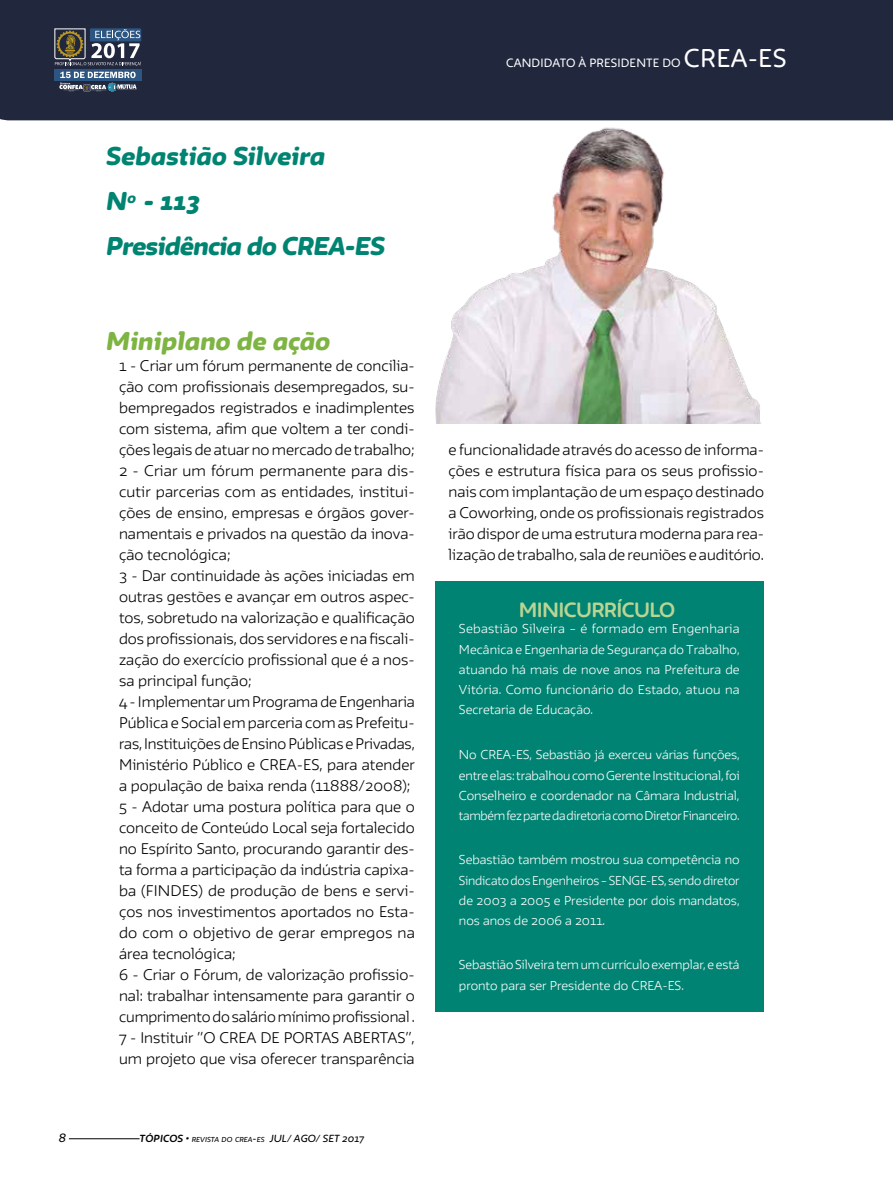
<style>
.page{position:relative;width:893px;height:1191px;background:#fff}
.page>*{position:absolute;margin:0;border:0;box-sizing:border-box;transform-origin:0 0}
.t1{font:italic 900 22.5px/45px "Irma Text Round";letter-spacing:-.015em;color:#008472}
.t2{font:italic 900 22.5px "Irma Text Round";color:#7eb442}
.t3{font:700 18px "Irma Text Round";letter-spacing:-.035em;color:#bad494}
.t4{font:300 13.5px/21px "Irma Text Round";color:#000}
.t5{font:300 11.25px/20.2px "Irma Text Round";color:#fff;text-align:justify}
.t6{font:10.5px "Irma Text Round";letter-spacing:.015em;color:#fff}
.t7{font:italic 500 10.5px "Irma Text Round";color:#000}
.t8{font:italic 500 9px "Irma Text Round";color:#000}
.t9{font:italic 500 6.3px "Irma Text Round";color:#000}
.s1{font-weight:700;font-size:9px}
.s2{font-size:9px}
.s3{font-size:22.5px}
</style>
<div class="page">
<img style="left:436px;top:120px;width:329px;height:303px">
<div style="left:436px;top:581px;width:328px;height:430px;background:#008372"></div>
<div style="left:0;top:0;width:893px;height:120px;background:#21273d"></div>
<div style="left:55px;top:69px;width:87px;height:11px;background:#2c5582"></div>
<svg style="left:45px;top:26px;width:96px;height:66px;background:#505b6c"></svg>
<hr style="left:69px;top:1138px;width:71px;height:1px;background:#000">
<h1 class="t1" style="left:106px;top:132px;width:280px">Sebastião Silveira<br>N<sup>o</sup> - 113<br>Presidência do CREA-ES</h1>
<h1 class="t2" style="left:106px;top:322px;width:226px">Miniplano de ação</h1>
<p class="t4" style="left:119px;top:353px;width:297px">1 - Criar um fórum permanente de concilia&shy;ção com profissionais desempregados, su&shy;bempregados registrados e inadimplentes com sistema, afim que voltem a ter condi&shy;ções legais de atuar no mercado de trabalho; 2 - Criar um fórum permanente para dis&shy;cutir parcerias com as entidades, institui&shy;ções de ensino, empresas e órgãos gover&shy;namentais e privados na questão da inova&shy;ção tecnológica;<br>3 - Dar continuidade às ações iniciadas em outras gestões e avançar em outros aspec&shy;tos, sobretudo na valorização e qualificação dos profissionais, dos servidores e na fiscali&shy;zação do exercício profissional que é a nos&shy;sa principal função;<br>4 - Implementar um Programa de Engenharia Pública e Social em parceria com as Prefeitu&shy;ras, Instituições de Ensino Públicas e Privadas, Ministério Público e CREA-ES, para atender a população de baixa renda (11888/2008); 5 - Adotar uma postura política para que o conceito de Conteúdo Local seja fortalecido no Espírito Santo, procurando garantir des&shy;ta forma a participação da indústria capixa&shy;ba (FINDES) de produção de bens e servi&shy;ços nos investimentos aportados no Esta&shy;do com o objetivo de gerar empregos na área tecnológica;<br>6 - Criar o Fórum, de valorização profissio&shy;nal: trabalhar intensamente para garantir o cumprimento do salário mínimo profissional .<br>7 - Instituir ”O CREA DE PORTAS ABERTAS”, um projeto que visa oferecer transparência</p>
<p class="t7" style="left:59px;top:1129px;width:9px">8</p>
<p class="t9" style="left:140px;top:1134px;width:191px"><span class="s1">TÓPICOS</span> <span class="s2">•</span> REVISTA DO CREA<span class="s2">-</span>ES <span class="s2">JUL/ AGO/ SET</span></p>
<p class="t8" style="left:342px;top:1131px;width:24px">2017</p>
<p class="t6" style="left:506px;top:54px;width:282px">CANDIDATO À PRESIDENTE DO <span class="s3">CREA-ES</span></p>
<p class="t4" style="left:449px;top:437px;width:317px;text-align:justify">e funcionalidade através do acesso de informa&shy;ções e estrutura física para os seus profissio&shy;nais com implantação de um espaço destinado a Coworking, onde os profissionais registrados irão dispor de uma estrutura moderna para rea&shy;lização de trabalho, sala de reuniões e auditório.</p>
<h2 class="t3" style="left:519px;top:595px;width:158px">MINICURRÍCULO</h2>
<p class="t5" style="left:459px;top:617px;width:282px">Sebastião Silveira – é formado em Engenharia Mecânica e Engenharia de Segurança do Trabalho, atuando há mais de nove anos na Prefeitura de Vitória. Como funcionário do Estado, atuou na Secretaria de Educação.</p>
<p class="t5" style="left:459px;top:743px;width:282px">No CREA-ES, Sebastião já exerceu várias funções, entre elas: trabalhou como Gerente Institucional, foi Conselheiro e coordenador na Câmara Industrial, também fez parte da diretoria como Diretor Financeiro.</p>
<p class="t5" style="left:459px;top:848px;width:282px">Sebastião também mostrou sua competência no Sindicato dos Engenheiros – SENGE-ES, sendo diretor de 2003 a 2005 e Presidente por dois mandatos, nos anos de 2006 a 2011.</p>
<p class="t5" style="left:459px;top:953px;width:282px">Sebastião Silveira tem um currículo exemplar, e está pronto para ser Presidente do CREA-ES.</p>
</div>
